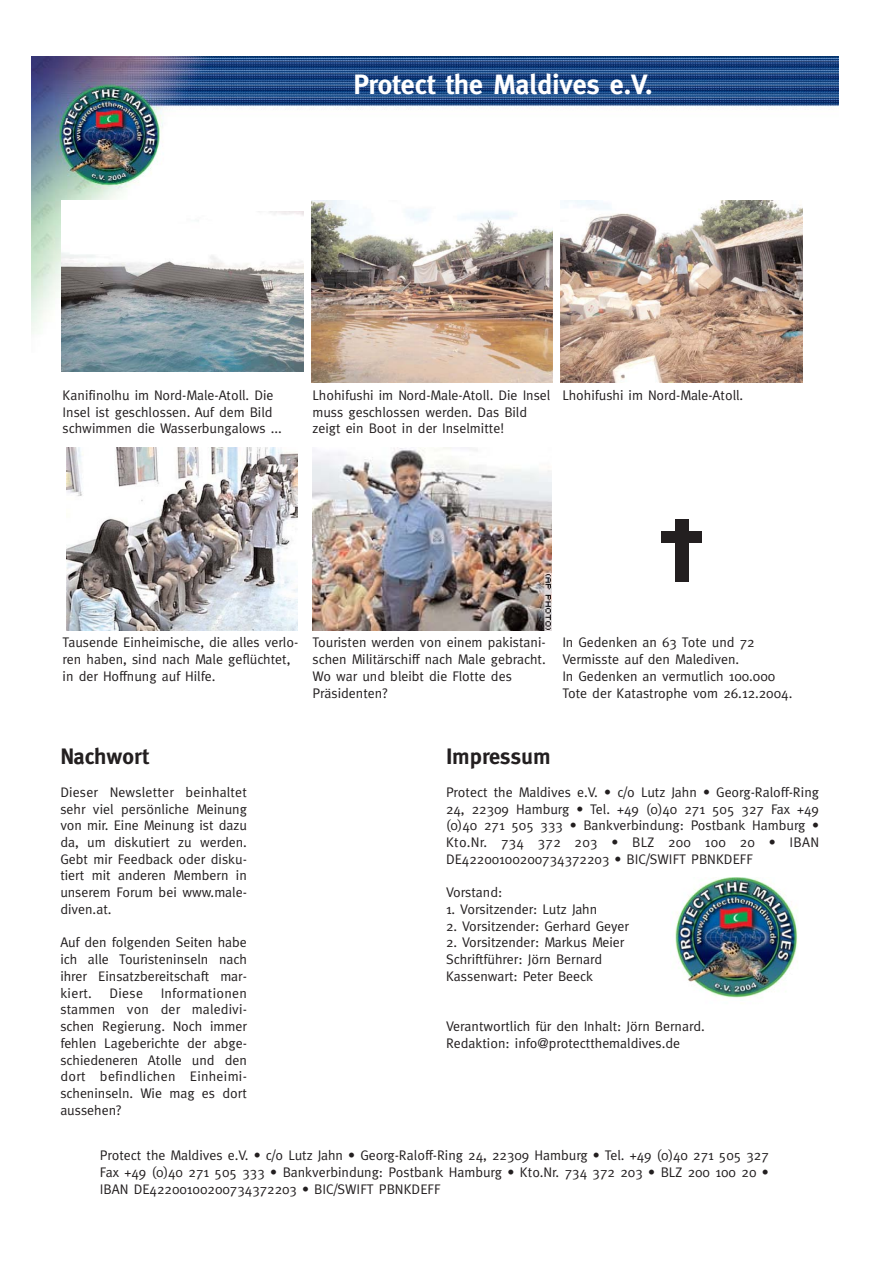
<style>
.page{position:relative;width:893px;height:1263px;background:#fff}
.page>*{position:absolute;margin:0;border:0;box-sizing:border-box;transform-origin:0 0}
.t1{font:700 27.9px "Meta";color:#fff}
.t2{font:700 22.35px "Meta";color:#231f20}
.t3{font:13.95px/16.8px "Meta";color:#231f20}
</style>
<div class="page">
<img style="left:31px;top:56px;width:807px;height:297px">
<img style="left:673px;top:877px;width:125px;height:121px">
<div style="left:61px;top:200px;width:242px;height:183px;background:#fff"></div>
<img style="left:61px;top:211px;width:242px;height:161px">
<img style="left:311px;top:201px;width:242px;height:181px">
<img style="left:561px;top:201px;width:241px;height:181px">
<img style="left:67px;top:448px;width:230px;height:182px">
<img style="left:312px;top:448px;width:239px;height:182px">
<div style="left:675px;top:520px;width:14px;height:62px;background:#231f20"></div>
<div style="left:661px;top:531px;width:41px;height:12px;background:#231f20"></div>
<h1 class="t1" style="left:353px;top:73px;width:301px">Protect the Maldives e.V.</h1>
<p class="t3" style="left:63px;top:388px;width:221px">Kanifinolhu im Nord-Male-Atoll. Die<br>Insel ist geschlossen. Auf dem Bild schwimmen die Wasserbungalows ...</p>
<p class="t3" style="left:312px;top:388px;width:239px">Lhohifushi im Nord-Male-Atoll. Die Insel muss geschlossen werden. Das Bild zeigt ein Boot in der Inselmitte!</p>
<p class="t3" style="left:562px;top:388px;width:182px">Lhohifushi im Nord-Male-Atoll.</p>
<p class="t3" style="left:63px;top:635px;width:237px">Tausende Einheimische, die alles verlo&shy;ren haben, sind nach Male geflüchtet, in der Hoffnung auf Hilfe.</p>
<p class="t3" style="left:312px;top:635px;width:235px">Touristen werden von einem pakistani&shy;schen Militärschiff nach Male gebracht.<br>Wo war und bleibt die Flotte des<br>Präsidenten?</p>
<p class="t3" style="left:562px;top:635px;width:231px">In Gedenken an 63 Tote und 72<br>Vermisste auf den Malediven.<br>In Gedenken an vermutlich 100.000<br>Tote der Katastrophe vom 26.12.2004.</p>
<h2 class="t2" style="left:60px;top:747px;width:90px">Nachwort</h2>
<p class="t3" style="left:60px;top:785px;width:188px;text-align:justify">Dieser Newsletter beinhaltet sehr viel persönliche Meinung von mir. Eine Meinung ist dazu da, um diskutiert zu werden.<br>Gebt mir Feedback oder disku&shy;tiert mit anderen Membern in unserem Forum bei www.male&shy;diven.at.</p>
<p class="t3" style="left:60px;top:935px;width:188px;text-align:justify">Auf den folgenden Seiten habe ich alle Touristeninseln nach ihrer Einsatzbereitschaft mar&shy;kiert.</p>
<p class="t3" style="left:60px;top:985px;width:188px;text-align:justify;text-indent:100px">Informationen stammen von der maledivi&shy;schen Regierung. Noch immer fehlen Lageberichte der abge&shy;schiedeneren Atolle und den dort befindlichen Einheimi&shy;scheninseln. Wie mag es dort aussehen?</p>
<p class="t3" style="left:110px;top:985px;width:35px">Diese</p>
<h2 class="t2" style="left:446px;top:747px;width:106px">Impressum</h2>
<p class="t3" style="left:446px;top:785px;width:374px;text-align:justify">Protect the Maldives e.V. • c/o Lutz Jahn • Georg-Raloff-Ring 24, 22309 Hamburg • Tel. +49 (0)40 271 505 327 Fax +49 (0)40 271 505 333 • Bankverbindung: Postbank Hamburg • Kto.Nr. 734 372 203 • BLZ 200 100 20 • IBAN DE42200100200734372203 • BIC/SWIFT PBNKDEFF</p>
<p class="t3" style="left:446px;top:885px;width:58px">Vorstand:</p>
<p class="t3" style="left:446px;top:902px;width:153px">1. Vorsitzender: Lutz Jahn</p>
<p class="t3" style="left:446px;top:919px;width:184px">2. Vorsitzender: Gerhard Geyer</p>
<p class="t3" style="left:446px;top:935px;width:180px">2. Vorsitzender: Markus Meier<br>Schriftführer: Jörn Bernard<br>Kassenwart: Peter Beeck</p>
<p class="t3" style="left:446px;top:1019px;width:260px">Verantwortlich für den Inhalt: Jörn Bernard.<br>Redaktion: info@protectthemaldives.de</p>
<p class="t3" style="left:100px;top:1148px;width:670px;text-align:justify">Protect the Maldives e.V. • c/o Lutz Jahn • Georg-Raloff-Ring 24, 22309 Hamburg • Tel. +49 (0)40 271 505 327<br>Fax +49 (0)40 271 505 333 • Bankverbindung: Postbank Hamburg • Kto.Nr. 734 372 203 • BLZ 200 100 20 • IBAN DE42200100200734372203 • BIC/SWIFT PBNKDEFF</p>
</div>
